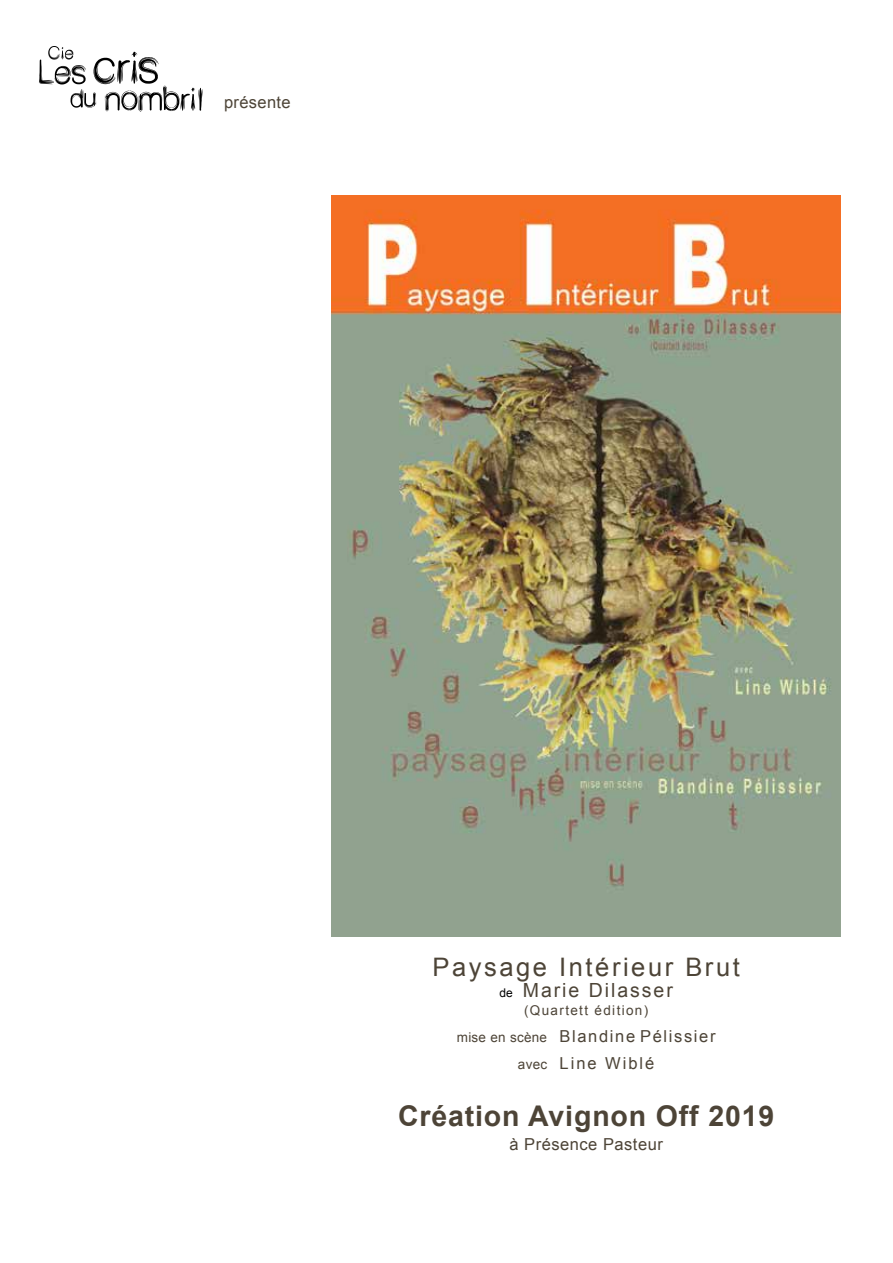
<style>
.page{position:relative;width:893px;height:1263px;background:#fff}
.page>*{position:absolute;margin:0;border:0;box-sizing:border-box;transform-origin:0 0}
.t1{font:700 28.5px "Arial";letter-spacing:.03em;color:#4d4437}
.t2{font:25.5px "Arial";letter-spacing:.1em;color:#4d4437}
.t3{font:19.5px "Arial";letter-spacing:.1em;color:#4d4437}
.t4{font:16.5px/27px "Arial";letter-spacing:.1em;color:#4d4437;text-align:center}
.t5{font:16.5px "Arial";letter-spacing:.03em;color:#4d4437}
.t6{font:16.5px "Arial";letter-spacing:.02em;color:#4d4437}
.t7{font:13.5px "Arial";letter-spacing:.1em;color:#4d4437}
.s1{font-size:12px;color:#000}
.s2{font-size:13.5px}
</style>
<div class="page">
<img style="left:332px;top:196px;width:509px;height:741px">
<svg style="left:39px;top:46px;width:164px;height:66px"></svg>
<p class="t6" style="left:224px;top:92px;width:68px">présente</p>
<h2 class="t2" style="left:433px;top:950px;width:309px">Paysage Intérieur Brut</h2>
<p class="t3" style="left:499px;top:977px;width:175px"><span class="s1">de</span> Marie Dilasser</p>
<p class="t7" style="left:524px;top:1001px;width:126px">(Quartett édition)</p>
<p class="t4" style="left:457px;top:1023px;width:260px"><span class="s2">mise en scène</span> Blandine Pélissier <span class="s2">avec</span> Line Wiblé</p>
<h1 class="t1" style="left:398px;top:1097px;width:378px">Création Avignon Off 2019</h1>
<p class="t5" style="left:509px;top:1133px;width:155px">à Présence Pasteur</p>
</div>
